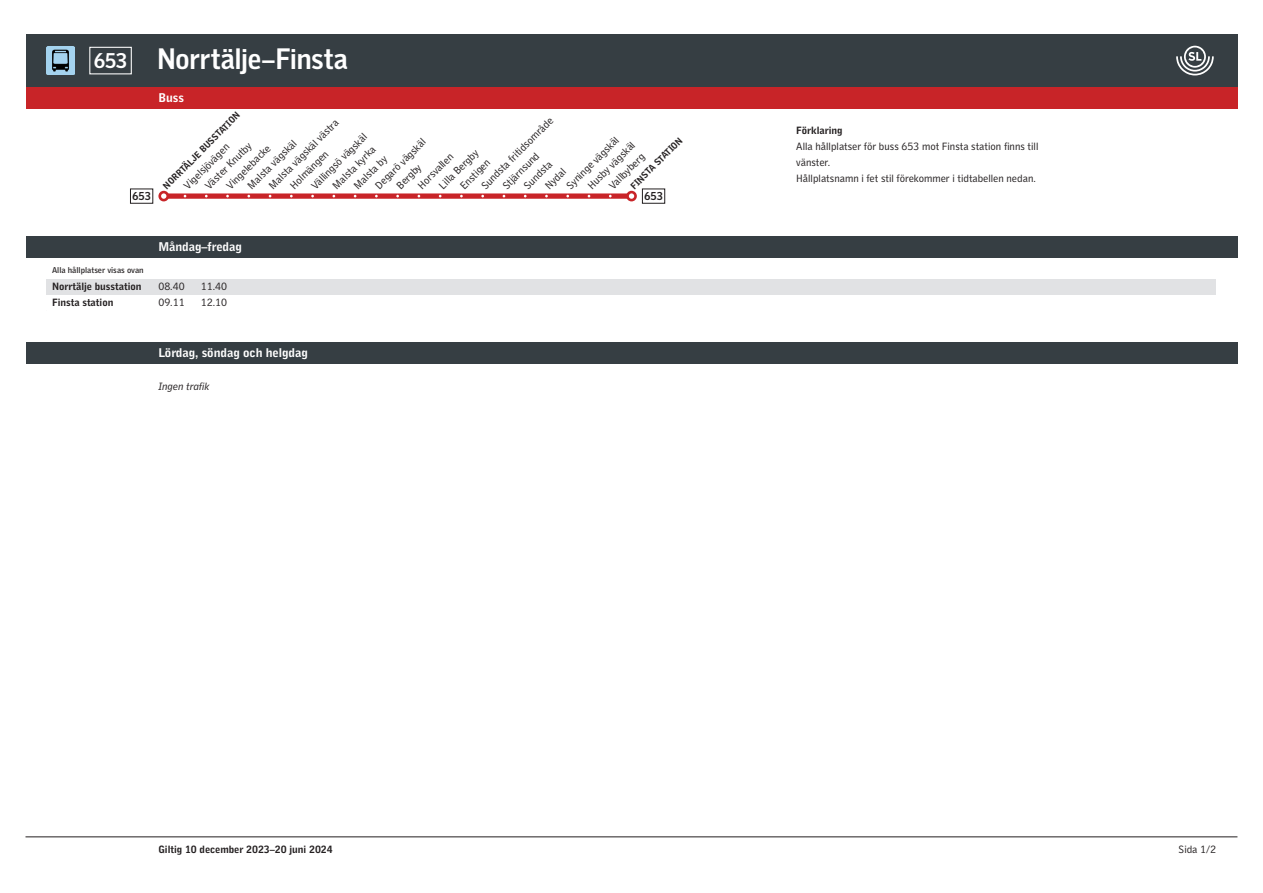
<style>
.page{position:relative;width:1263px;height:893px;background:#fff}
.page>*{position:absolute;margin:0;border:0;box-sizing:border-box;transform-origin:0 0}
.Sidhuvud_-_Destinati{font:700 28.2px "SL Gothic Display";color:#fff}
.Sidhuvud_-_Linjenumm{font:700 20.25px "SL Gothic Display";color:#fff}
.Veckodag{font:700 12.75px "SL Gothic Timetable 2";color:#fff}
.Sidhuvud_-_Linjenumm-2{font:700 10.95px "SL Gothic Display";letter-spacing:.04em;color:#231f20}
.Hållplats_tider{font:10.65px/15.9px "SL Gothic Timetable 2";color:#231f20}
.Tidtabell_-_Station{font:700 10.65px "SL Gothic Timetable 2";color:#231f20}
.Fortsättning{font:italic 10.65px "SL Gothic Timetable 2";color:#231f20}
.Hållplats_tider-2{font:700 10.65px "SL Gothic Timetable 2";color:#231f20}
.Förklaring_-_Text{font:10.65px "SL Gothic Timetable 2";color:#231f20}
.Sidfot_-_Pagina{font:10.65px "SL Gothic Timetable 2";color:#231f20}
.Hållplatsnamn_ändhpl{font:700 9.6px "SL Gothic Timetable 2";color:#231f20}
.Tidtabell_-_Förklari{font:500 8.55px "SL Gothic Timetable 2";color:#231f20}
</style>
<div class="page">
<div style="left:26px;top:34px;width:1211px;height:53px;background:#363e43"></div>
<img style="left:47px;top:47px;width:27px;height:27px">
<div style="left:26px;top:87px;width:1211px;height:21px;background:#c82428"></div>
<hr style="left:26px;top:837px;width:1211px;height:1px;background:#231f20">
<svg style="left:1176px;top:46px;width:38px;height:29px"></svg>
<div style="left:89px;top:47px;width:43px;height:27px;border:1px solid #fff"></div>
<div style="left:168px;top:193px;width:460px;height:6px;background:#c82428"></div>
<div style="left:158px;top:191px;width:11px;height:10px;border:3px solid #c82428;border-radius:50%"></div>
<div style="left:626px;top:191px;width:11px;height:10px;border:3px solid #c82428;border-radius:50%"></div>
<div style="left:130px;top:189px;width:23px;height:15px;border:1px solid #231f20"></div>
<div style="left:642px;top:189px;width:23px;height:15px;border:1px solid #231f20"></div>
<div style="left:26px;top:236px;width:1211px;height:21px;background:#363e43"></div>
<div style="left:47px;top:279px;width:1169px;height:15px;background:#e1e2e4"></div>
<div style="left:26px;top:342px;width:1211px;height:22px;background:#363e43"></div>
<p class="Sidhuvud_-_Linjenumm" style="left:94px;top:47px;width:34px">653</p>
<p class="Sidhuvud_-_Destinati" style="left:157px;top:40px;width:192px">Norrtälje–Finsta</p>
<p class="Veckodag" style="left:158px;top:90px;width:27px">Buss</p>
<p class="Hållplatsnamn_ändhpl" style="left:161px;top:183px;width:106px;rotate:-45deg">NORRTÄLJE BUSSTATION</p>
<p class="Hållplats_tider" style="left:478px;top:181px;width:98px;rotate:-45deg">Sundsta fritidsområde</p>
<p class="Hållplats_tider" style="left:265px;top:181px;width:95px;rotate:-45deg">Malsta vägskäl västra</p>
<p class="Hållplats_tider" style="left:307px;top:181px;width:75px;rotate:-45deg">Vällingsö vägskäl</p>
<p class="Hållplats_tider" style="left:563px;top:181px;width:71px;rotate:-45deg">Syninge vägskäl</p>
<p class="Hållplatsnamn_ändhpl" style="left:628px;top:183px;width:70px;rotate:-45deg">FINSTA STATION</p>
<p class="Hållplats_tider" style="left:371px;top:181px;width:68px;rotate:-45deg">Degarö vägskäl</p>
<p class="Hållplats_tider" style="left:244px;top:181px;width:66px;rotate:-45deg">Malsta vägskäl</p>
<p class="Hållplats_tider" style="left:584px;top:181px;width:63px;rotate:-45deg">Husby vägskäl</p>
<p class="Hållplats_tider" style="left:201px;top:181px;width:63px;rotate:-45deg">Väster Knutby</p>
<p class="Hållplats_tider" style="left:180px;top:181px;width:61px;rotate:-45deg">Vigelsjövägen</p>
<p class="Hållplats_tider" style="left:222px;top:181px;width:59px;rotate:-45deg">Vingelebacke</p>
<p class="Hållplats_tider" style="left:329px;top:181px;width:57px;rotate:-45deg">Malsta kyrka</p>
<p class="Hållplats_tider" style="left:435px;top:181px;width:53px;rotate:-45deg">Lilla Bergby</p>
<p class="Hållplats_tider" style="left:286px;top:181px;width:51px;rotate:-45deg">Holmängen</p>
<p class="Hållplats_tider" style="left:499px;top:181px;width:48px;rotate:-45deg">Stjärnsund</p>
<p class="Hållplats_tider" style="left:605px;top:181px;width:47px;rotate:-45deg">Vallbyberg</p>
<p class="Hållplats_tider" style="left:414px;top:181px;width:47px;rotate:-45deg">Horsvallen</p>
<p class="Hållplats_tider" style="left:350px;top:181px;width:44px;rotate:-45deg">Malsta by</p>
<p class="Hållplats_tider" style="left:456px;top:181px;width:39px;rotate:-45deg">Enstigen</p>
<p class="Hållplats_tider" style="left:520px;top:181px;width:37px;rotate:-45deg">Sundsta</p>
<p class="Hållplats_tider" style="left:392px;top:181px;width:32px;rotate:-45deg">Bergby</p>
<p class="Hållplats_tider" style="left:541px;top:181px;width:26px;rotate:-45deg">Nydal</p>
<p class="Sidhuvud_-_Linjenumm-2" style="left:133px;top:189px;width:20px">653</p>
<p class="Sidhuvud_-_Linjenumm-2" style="left:644px;top:189px;width:20px">653</p>
<p class="Tidtabell_-_Förklari" style="left:52px;top:265px;width:93px">Alla hållplatser visas ovan</p>
<p class="Tidtabell_-_Station" style="left:52px;top:280px;width:91px">Norrtälje busstation</p>
<p class="Tidtabell_-_Station" style="left:52px;top:296px;width:63px">Finsta station</p>
<p class="Veckodag" style="left:158px;top:239px;width:85px">Måndag–fredag</p>
<p class="Hållplats_tider" style="left:158px;top:279px;width:28px">08.40<br>09.11</p>
<p class="Förklaring_-_Text" style="left:201px;top:280px;width:28px">11.40</p>
<p class="Förklaring_-_Text" style="left:201px;top:296px;width:28px">12.10</p>
<p class="Veckodag" style="left:158px;top:345px;width:151px">Lördag, söndag och helgdag</p>
<p class="Fortsättning" style="left:158px;top:380px;width:53px">Ingen trafik</p>
<p class="Hållplats_tider-2" style="left:796px;top:125px;width:48px">Förklaring</p>
<p class="Hållplats_tider" style="left:796px;top:139px;width:244px">Alla hållplatser för buss 653 mot Finsta station finns till vänster.</p>
<p class="Hållplats_tider" style="left:796px;top:171px;width:241px">Hållplatsnamn i fet stil förekommer i tidtabellen nedan.</p>
<p class="Tidtabell_-_Station" style="left:158px;top:843px;width:176px">Giltig 10 december 2023–20 juni 2024</p>
<p class="Sidfot_-_Pagina" style="left:1178px;top:843px;width:39px">Sida 1/2</p>
</div>
